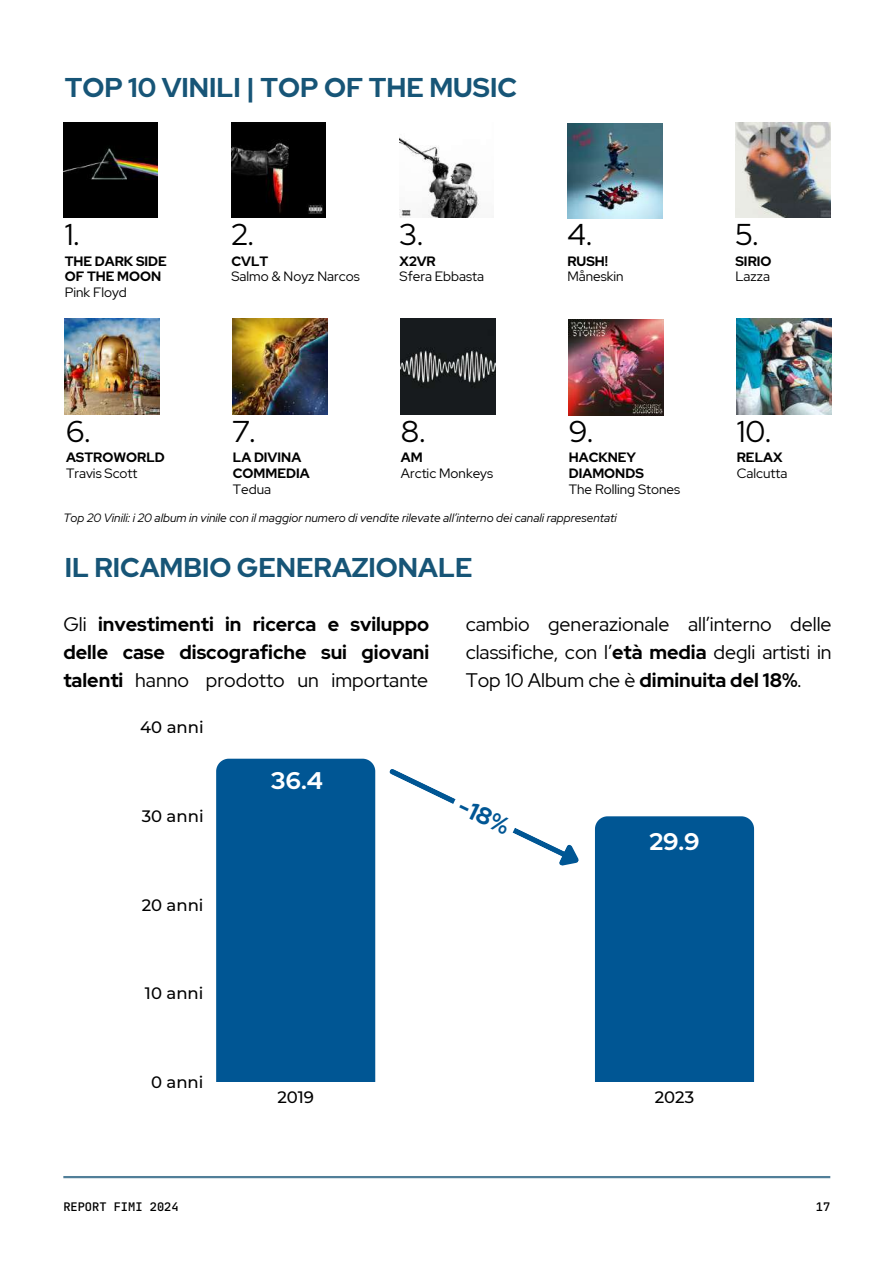
<style>
.page{position:relative;width:894px;height:1264px;background:#fff}
.page>*{position:absolute;margin:0;border:0;box-sizing:border-box;transform-origin:0 0}
.t1{font:30px "Red Hat Display";color:#000}
.t2{font:700 27px "Red Hat Display";color:#175577}
.t3{font:700 24px "Red Hat Display";color:#fff}
.t4{font:700 24px "Red Hat Display";color:#005694}
.t5{font:19.5px/28.2px "Red Hat Display";color:#000;text-align:justify}
.t6{font:700 19.5px/28.2px "Red Hat Display";color:#000;text-align:justify}
.t7{font:500 16.5px "Montserrat";color:#000}
.t8{font:13.5px "Red Hat Display";color:#000}
.t9{font:700 13.5px/15.8px "Red Hat Display";color:#000}
.t10{font:italic 12px "Red Hat Display";color:#000}
.t11{font:500 12px "Jet Brains Mono";color:#000}
.s1{font-weight:400}
.s2{font-weight:700}
</style>
<div class="page">
<img style="left:63px;top:122px;width:95px;height:96px">
<img style="left:231px;top:122px;width:95px;height:96px">
<img style="left:399px;top:137px;width:81px;height:81px">
<img style="left:567px;top:123px;width:94px;height:96px">
<img style="left:735px;top:122px;width:94px;height:96px">
<img style="left:65px;top:319px;width:94px;height:95px">
<img style="left:233px;top:319px;width:94px;height:95px">
<img style="left:400px;top:319px;width:95px;height:95px">
<img style="left:568px;top:320px;width:95px;height:95px">
<img style="left:736px;top:319px;width:95px;height:95px">
<div style="left:216px;top:758px;width:159px;height:323px;background:#005694"></div>
<div style="left:595px;top:816px;width:158px;height:265px;background:#005694"></div>
<svg style="left:389px;top:769px;width:190px;height:97px"></svg>
<hr style="left:63px;top:1175px;width:767px;height:3px;background:#175577">
<h2 class="t2" style="left:65px;top:69px;width:453px">TOP 10 VINILI | TOP OF THE MUSIC</h2>
<h1 class="t1" style="left:65px;top:215px;width:16px">1.</h1>
<p class="t9" style="left:65px;top:253px;width:104px">THE DARK SIDE<br>OF THE MOON</p>
<p class="t8" style="left:65px;top:283px;width:64px">Pink Floyd</p>
<h1 class="t1" style="left:66px;top:411px;width:26px">6.</h1>
<p class="t9" style="left:66px;top:449px;width:100px">ASTROWORLD</p>
<p class="t8" style="left:66px;top:464px;width:73px">Travis Scott</p>
<h1 class="t1" style="left:231px;top:215px;width:24px">2.</h1>
<p class="t9" style="left:231px;top:253px;width:38px">CVLT</p>
<p class="t8" style="left:231px;top:267px;width:130px">Salmo &amp; Noyz Narcos</p>
<h1 class="t1" style="left:399px;top:215px;width:25px">3.</h1>
<p class="t9" style="left:399px;top:253px;width:38px">X2VR</p>
<p class="t8" style="left:399px;top:267px;width:86px">Sfera Ebbasta</p>
<h1 class="t1" style="left:233px;top:411px;width:24px">7.</h1>
<p class="t9" style="left:233px;top:449px;width:78px">LA DIVINA<br>COMMEDIA</p>
<p class="t8" style="left:233px;top:480px;width:40px">Tedua</p>
<h1 class="t1" style="left:401px;top:411px;width:26px">8.</h1>
<p class="t9" style="left:401px;top:449px;width:23px">AM</p>
<p class="t8" style="left:401px;top:464px;width:94px">Arctic Monkeys</p>
<h1 class="t1" style="left:567px;top:215px;width:26px">4.</h1>
<p class="t9" style="left:567px;top:253px;width:42px">RUSH!</p>
<p class="t8" style="left:567px;top:267px;width:58px">Måneskin</p>
<h1 class="t1" style="left:568px;top:411px;width:26px">9.</h1>
<p class="t9" style="left:568px;top:449px;width:77px">HACKNEY<br>DIAMONDS</p>
<p class="t8" style="left:568px;top:480px;width:113px">The Rolling Stones</p>
<p class="t10" style="left:63px;top:510px;width:555px">Top 20 Vinili: i 20 album in vinile con il maggior numero di vendite rilevate all’interno dei canali rappresentati</p>
<h1 class="t1" style="left:735px;top:215px;width:24px">5.</h1>
<p class="t9" style="left:735px;top:253px;width:38px">SIRIO</p>
<p class="t8" style="left:735px;top:267px;width:36px">Lazza</p>
<h1 class="t1" style="left:736px;top:411px;width:36px">10.</h1>
<p class="t9" style="left:736px;top:449px;width:47px">RELAX</p>
<p class="t8" style="left:736px;top:464px;width:52px">Calcutta</p>
<h2 class="t2" style="left:65px;top:549px;width:409px">IL RICAMBIO GENERAZIONALE</h2>
<p class="t6" style="left:63px;top:609px;width:367px"><span class="s1">Gli</span> investimenti in ricerca e sviluppo delle case discografiche sui giovani talenti <span class="s1">hanno prodotto un importante</span></p>
<p class="t5" style="left:465px;top:609px;width:367px">cambio generazionale all’interno delle classifiche, con l’<span class="s2">età media</span> degli artisti in Top 10 Album che è <span class="s2">diminuita del 18%</span>.</p>
<p class="t7" style="left:140px;top:717px;width:65px">40 anni</p>
<p class="t7" style="left:142px;top:806px;width:63px">30 anni</p>
<p class="t7" style="left:142px;top:894px;width:63px">20 anni</p>
<p class="t7" style="left:145px;top:983px;width:60px">10 anni</p>
<p class="t7" style="left:151px;top:1071px;width:54px">0 anni</p>
<p class="t3" style="left:271px;top:764px;width:53px">36.4</p>
<p class="t4" style="left:467px;top:789px;width:55px;rotate:26deg">-18%</p>
<p class="t3" style="left:649px;top:825px;width:52px">29.9</p>
<p class="t7" style="left:277px;top:1086px;width:38px">2019</p>
<p class="t7" style="left:654px;top:1086px;width:41px">2023</p>
<p class="t11" style="left:63px;top:1198px;width:117px">REPORT FIMI 2024</p>
<p class="t11" style="left:815px;top:1198px;width:16px">17</p>
</div>
